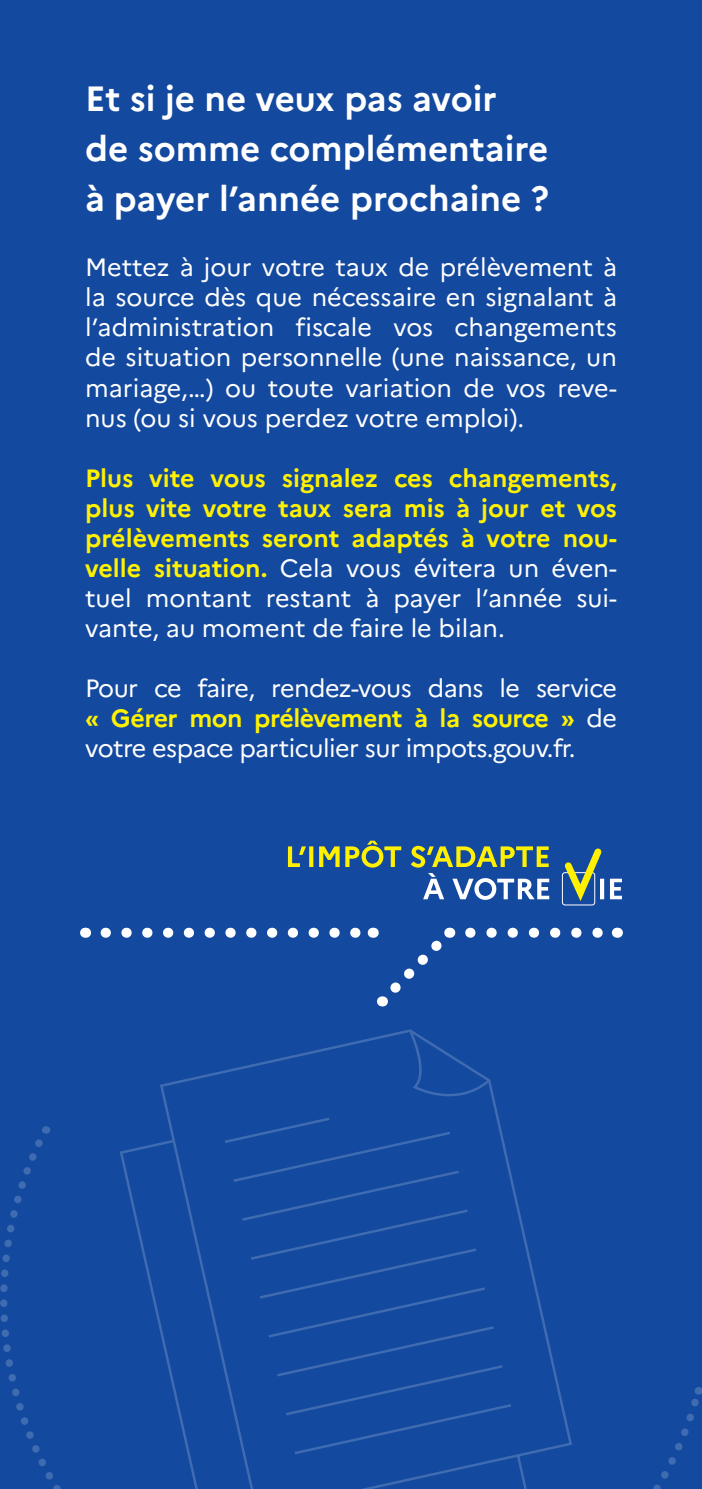
<style>
.page{position:relative;width:702px;height:1489px;background:#fff}
.page>*{position:absolute;margin:0;border:0;box-sizing:border-box;transform-origin:0 0}
.t1{font:700 35px/50px "Marianne";color:#fff}
.t2{font:25px/30px "Marianne";letter-spacing:-.015em;color:#fff;text-align:justify}
.t3{font:700 25px/30px "Marianne";color:#fff101;text-align:justify}
.s1{font-weight:400;color:#fff}
.s2{font-weight:700;color:#fff101}
</style>
<div class="page">
<div style="left:0;top:0;width:702px;height:1488px;background:#13499f"></div>
<svg style="left:106px;top:927px;width:255px;height:10px"></svg>
<svg style="left:470px;top:927px;width:133px;height:10px"></svg>
<svg style="left:381px;top:927px;width:75px;height:79px"></svg>
<svg style="left:0;top:1126px;width:85px;height:363px"></svg>
<svg style="left:574px;top:1387px;width:128px;height:102px"></svg>
<svg style="left:120px;top:1029px;width:452px;height:459px"></svg>
<svg style="left:288px;top:840px;width:334px;height:66px"></svg>
<p class="t1" style="left:85px;top:74px;width:465px">Et si je ne veux pas avoir<br>de somme complémentaire à payer l’année prochaine ?</p>
<p class="t2" style="left:85px;top:252px;width:533px">Mettez à jour votre taux de prélèvement à la source dès que nécessaire en signalant à l’administration fiscale vos changements de situation personnelle (une naissance, un mariage,…) ou toute variation de vos reve&shy;nus (ou si vous perdez votre emploi).</p>
<p class="t3" style="left:85px;top:462px;width:533px">Plus vite vous signalez ces changements, plus vite votre taux sera mis à jour et vos prélèvements seront adaptés à votre nou&shy;velle situation. <span class="s1">Cela vous évitera un éven&shy;tuel montant restant à payer l’année sui&shy;vante, au moment de faire le bilan.</span></p>
<p class="t2" style="left:85px;top:672px;width:533px">Pour ce faire, rendez-vous dans le service <span class="s2">« Gérer mon prélèvement à la source »</span> de votre espace particulier sur impots.gouv.fr.</p>
</div>
